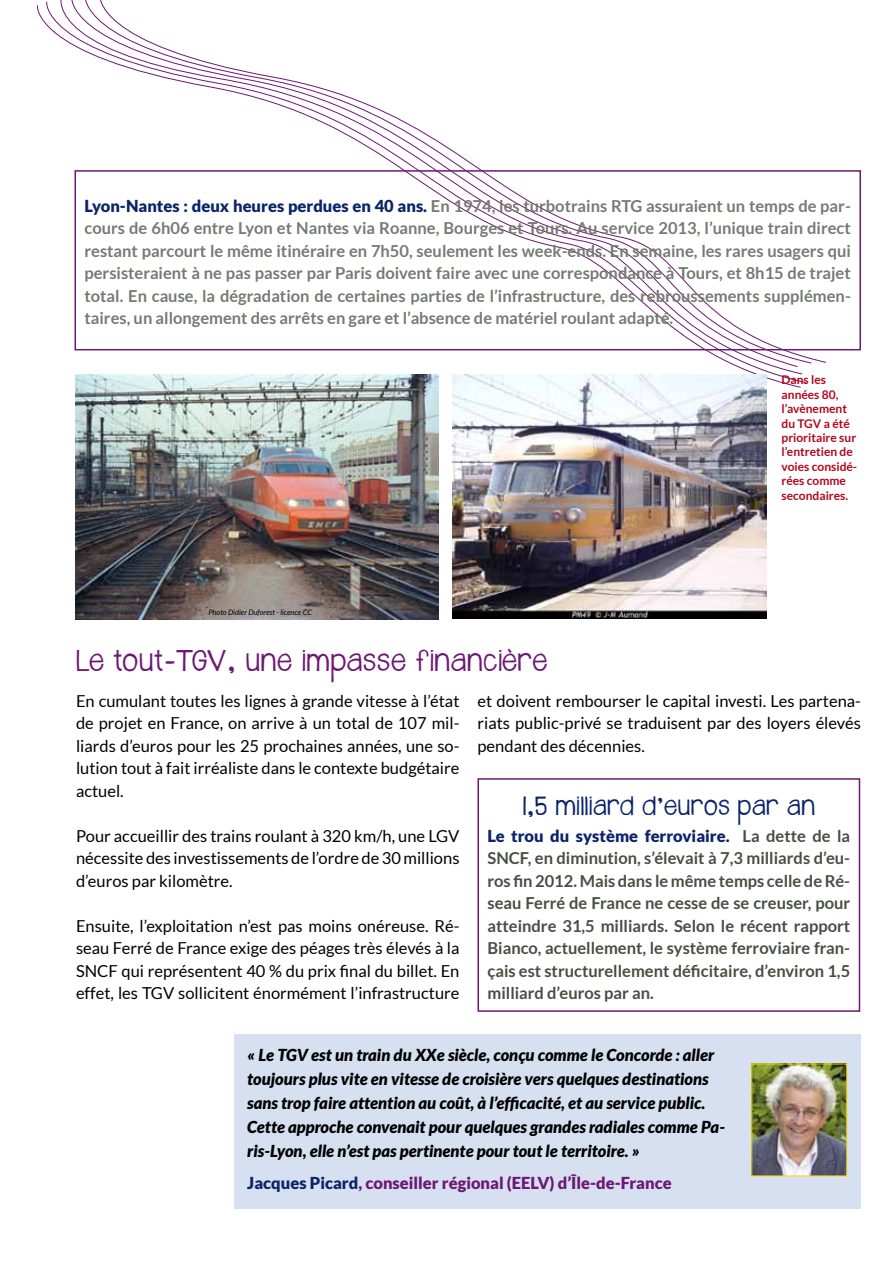
<style>
.page{position:relative;width:893px;height:1263px;background:#fff}
.page>*{position:absolute;margin:0;border:0;box-sizing:border-box;transform-origin:0 0}
.t1{font:24px "Janda Safeand Sound Solid";letter-spacing:.025em;color:#6d1874}
.t2{font:21px "Janda Safeand Sound Solid";letter-spacing:.02em;color:#0b236b}
.t3{font:16.5px/22.5px "Lato";color:#000;text-align:justify}
.t4{font:700 16.5px/22.5px "Lato";color:#767a71;text-align:justify}
.t5{font:700 16.5px/22.5px "Lato";color:#484e41;text-align:justify}
.t6{font:italic 900 16.5px/24px "Lato";color:#000}
.t7{font:900 16.5px "Lato";color:#6d1874}
.t8{font:700 12px/14.4px "Lato";color:#b2071b}
.t9{font:italic 7.5px "Lato";color:#000}
.s1{font-weight:900;color:#0b236b}
.s2{color:#0b236b}
</style>
<div class="page">
<svg style="left:37px;top:0;width:789px;height:387px"></svg>
<div style="left:234px;top:1034px;width:627px;height:175px;background:#d6e0f1"></div>
<img style="left:753px;top:1066px;width:92px;height:108px">
<div style="left:751px;top:1064px;width:96px;height:112px;border:1px solid #ffd400"></div>
<div style="left:75px;top:170px;width:786px;height:180px;border:2px solid #6d1874"></div>
<div style="left:477px;top:778px;width:383px;height:234px;border:2px solid #6d1874"></div>
<img style="left:75px;top:375px;width:363px;height:244px">
<img style="left:453px;top:375px;width:313px;height:243px">
<p class="t4" style="left:84px;top:194px;width:768px"><span class="s1">Lyon-Nantes : deux heures perdues en 40 ans.</span> En 1974, les turbotrains RTG assuraient un temps de par&shy;cours de 6h06 entre Lyon et Nantes via Roanne, Bourges et Tours. Au service 2013, l’unique train direct restant parcourt le même itinéraire en 7h50, seulement les week-ends. En semaine, les rares usagers qui persisteraient à ne pas passer par Paris doivent faire avec une correspondance à Tours, et 8h15 de trajet total. En cause, la dégradation de certaines parties de l’infrastructure, des rebroussements supplémen&shy;taires, un allongement des arrêts en gare et l’absence de matériel roulant adapté.</p>
<p class="t9" style="left:208px;top:608px;width:105px">Photo Didier Duforest - licence CC</p>
<h1 class="t1" style="left:76px;top:644px;width:473px">Le tout-TGV, une impasse financière</h1>
<p class="t8" style="left:782px;top:373px;width:77px">Dans les années 80, l’avènement du TGV a été prioritaire sur l’entretien de voies considé&shy;rées comme secondaires.</p>
<p class="t3" style="left:76px;top:689px;width:385px">En cumulant toutes les lignes à grande vitesse à l’état de projet en France, on arrive à un total de 107 mil&shy;liards d’euros pour les 25 prochaines années, une so&shy;lution tout à fait irréaliste dans le contexte budgétaire actuel.</p>
<p class="t3" style="left:76px;top:824px;width:385px">Pour accueillir des trains roulant à 320 km/h, une LGV nécessite des investissements de l’ordre de 30 millions d’euros par kilomètre.</p>
<p class="t3" style="left:76px;top:914px;width:385px">Ensuite, l’exploitation n’est pas moins onéreuse. Ré&shy;seau Ferré de France exige des péages très élevés à la SNCF qui représentent 40 % du prix final du billet. En effet, les TGV sollicitent énormément l’infrastructure</p>
<p class="t3" style="left:477px;top:689px;width:385px">et doivent rembourser le capital investi. Les partena&shy;riats public-privé se traduisent par des loyers élevés pendant des décennies.</p>
<p class="t2" style="left:523px;top:791px;width:294px">1,5 milliard d’euros par an</p>
<p class="t5" style="left:487px;top:824px;width:364px"><span class="s1">Le trou du système ferroviaire.</span> La dette de la SNCF, en diminution, s’élevait à 7,3 milliards d’eu&shy;ros fin 2012. Mais dans le même temps celle de Ré&shy;seau Ferré de France ne cesse de se creuser, pour atteindre 31,5 milliards. Selon le récent rapport Bianco, actuellement, le système ferroviaire fran&shy;çais est structurellement déficitaire, d’environ 1,5 milliard d’euros par an.</p>
<p class="t6" style="left:247px;top:1043px;width:479px">« Le TGV est un train du XXe siècle, conçu comme le Concorde : aller toujours plus vite en vitesse de croisière vers quelques destinations sans trop faire attention au coût, à l’efficacité, et au service public.<br>Cette approche convenait pour quelques grandes radiales comme Pa&shy;ris-Lyon, elle n’est pas pertinente pour tout le territoire. »</p>
<p class="t7" style="left:247px;top:1173px;width:426px"><span class="s2">Jacques Picard</span>, conseiller régional (EELV) d’Île-de-France</p>
</div>
